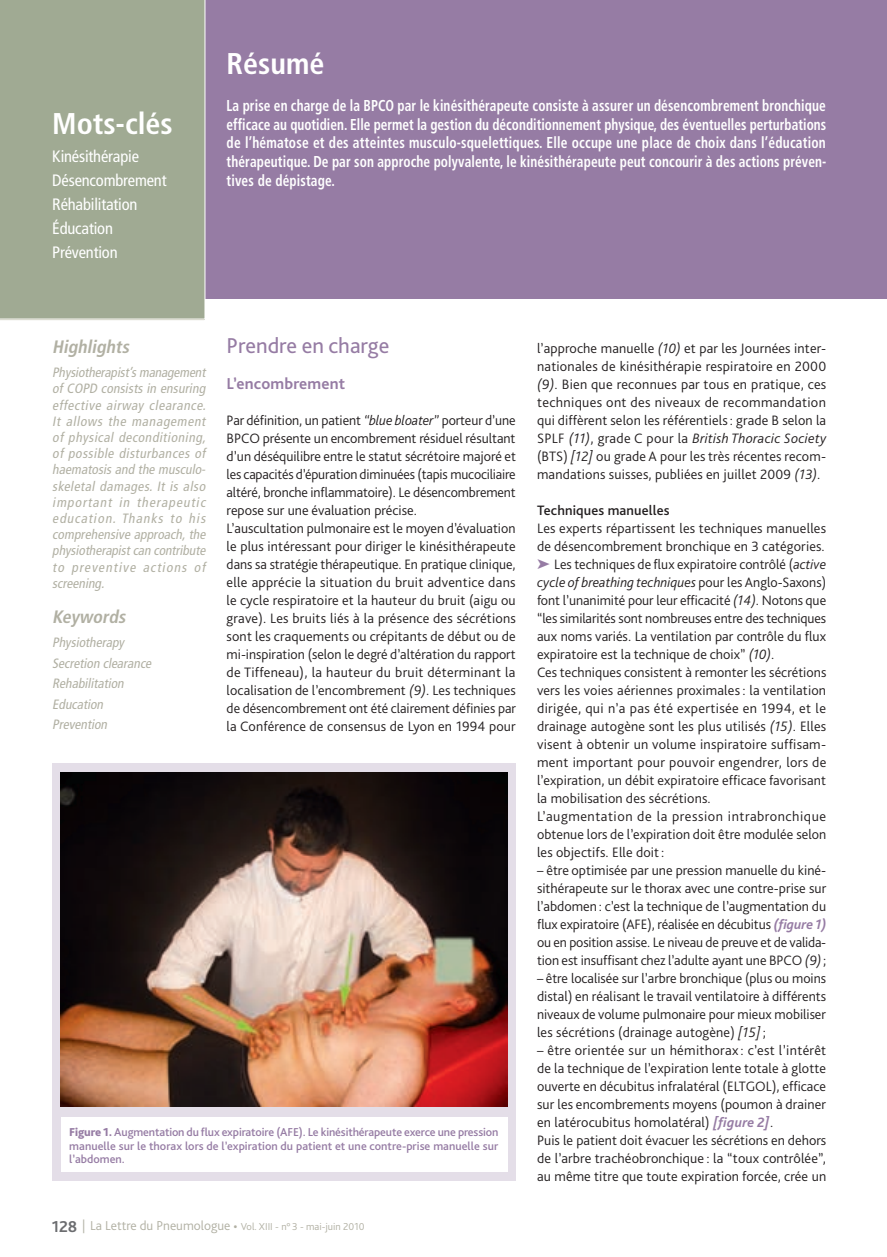
<style>
.page{position:relative;width:887px;height:1257px;background:#fff}
.page>*{position:absolute;margin:0;border:0;box-sizing:border-box;transform-origin:0 0}
._01-Mots_clés_titre{font:700 condensed 30px "Frutiger LT Std";color:#fff}
.INTER_KINE{font:22.5px "Bliss Pro";color:#967ca4}
._01-Summary_titre_ke{font:italic 700 condensed 18px "Frutiger LT Std";color:#b1b0a3}
._01-Mots_clés_texte{font:condensed 16.5px "Frutiger LT Std";letter-spacing:-.01em;color:#fff}
._01-inter_2{font:700 16.5px "Bliss Pro";letter-spacing:.01em;color:#967ca4}
._01-résumé_texte{font:700 condensed 15.75px/18.8px "Frutiger LT Std";letter-spacing:.01em;color:#fff;text-align:justify;scale:.85 1}
._01-TEXTE_COURANT{font:300 14.25px/18px "Bliss Pro";letter-spacing:.01em;color:#231f20;text-align:justify}
._01-TEXTE___PUCES{font:300 14.25px/18px "Bliss Pro";color:#231f20;text-align:justify}
._01-TEXTE_COURANT-2{font:500 14.25px "Bliss Pro";letter-spacing:.01em;color:#231f20}
._01-Summary_texte{font:italic condensed 13.5px/16.2px "Frutiger LT Std";color:#b1b0a3;text-align:justify}
._01-keywords_texte{font:italic condensed 13.5px "Frutiger LT Std";color:#b1b0a3}
._01-figure_légende{font:500 12px/13.5px "Bliss Pro";color:#967ca4;text-align:justify}
.t1{font:300 10.5px "Bliss Pro";color:#b1b0a3}
.s1{font-style:italic}
.s2{font-weight:800}
.s3{font-weight:700;font-size:16.5px;color:#6c6d70}
.s4{font-size:13.5px}
.s5{color:#967ca4}
.s6{font-weight:700;font-style:italic;color:#967ca4}
</style>
<div class="page">
<div style="left:0;top:0;width:887px;height:299px;background:#967ca4"></div>
<div style="left:0;top:0;width:205px;height:319px;background:#a0aa93"></div>
<hr style="left:0;top:319px;width:204px;height:1px;background:#dcdcd1">
<div style="left:52px;top:763px;width:464px;height:417px;background:#e4dee8"></div>
<img style="left:61px;top:772px;width:446px;height:335px">
<div style="left:61px;top:1117px;width:446px;height:55px;background:#fff"></div>
<p class="_01-Mots_clés_titre" style="left:52px;top:106px;width:122px">Mots-clés</p>
<p class="_01-Mots_clés_texte" style="left:52px;top:147px;width:88px">Kinésithérapie</p>
<p class="_01-Mots_clés_texte" style="left:52px;top:171px;width:116px">Désencombrement</p>
<p class="_01-Mots_clés_texte" style="left:52px;top:195px;width:87px">Réhabilitation</p>
<p class="_01-Mots_clés_texte" style="left:52px;top:219px;width:62px">Éducation</p>
<p class="_01-Mots_clés_texte" style="left:52px;top:243px;width:67px">Prévention</p>
<p class="_01-Mots_clés_titre" style="left:227px;top:45px;width:99px">Résumé</p>
<p class="_01-résumé_texte" style="left:227px;top:96px;width:707px">La prise en charge de la BPCO par le kinésithérapeute consiste à assurer un désencombrement bronchique efficace au quotidien. Elle permet la gestion du déconditionnement physique, des éventuelles perturbations de l’hématose et des atteintes musculo-squelettiques. Elle occupe une place de choix dans l’éducation thérapeutique. De par son approche polyvalente, le kinésithérapeute peut concourir à des actions préven&shy;tives de dépistage.</p>
<p class="_01-Summary_titre_ke" style="left:52px;top:336px;width:82px">Highlights</p>
<p class="_01-Summary_texte" style="left:52px;top:365px;width:158px">Physiotherapist’s management of COPD consists in ensuring effective airway clearance.<br>It allows the management of physical deconditioning, of possible disturbances of haematosis and the musculo&shy;skeletal damages. It is also important in therapeutic education. Thanks to his comprehensive approach, the physiotherapist can contribute to preventive actions of screening.</p>
<p class="_01-Summary_titre_ke" style="left:52px;top:606px;width:78px">Keywords</p>
<p class="_01-keywords_texte" style="left:52px;top:635px;width:73px">Physiotherapy</p>
<p class="_01-keywords_texte" style="left:52px;top:655px;width:103px">Secretion clearance</p>
<p class="_01-keywords_texte" style="left:52px;top:676px;width:76px">Rehabilitation</p>
<p class="_01-keywords_texte" style="left:52px;top:696px;width:55px">Education</p>
<p class="_01-keywords_texte" style="left:52px;top:716px;width:59px">Prevention</p>
<p class="INTER_KINE" style="left:227px;top:331px;width:164px">Prendre en charge</p>
<p class="_01-inter_2" style="left:227px;top:373px;width:120px">L’encombrement</p>
<p class="_01-TEXTE_COURANT" style="left:227px;top:410px;width:291px">Par définition, un patient <span class="s1">“blue bloater”</span> porteur d’une BPCO présente un encombrement résiduel résultant d’un déséquilibre entre le statut sécrétoire majoré et les capacités d’épuration diminuées (tapis mucociliaire altéré, bronche inflammatoire). Le désencombrement repose sur une évaluation précise.</p>
<p class="_01-TEXTE_COURANT" style="left:227px;top:518px;width:291px">L’auscultation pulmonaire est le moyen d’évaluation le plus intéressant pour diriger le kinésithérapeute dans sa stratégie thérapeutique. En pratique clinique, elle apprécie la situation du bruit adventice dans le cycle respiratoire et la hauteur du bruit (aigu ou grave). Les bruits liés à la présence des sécrétions sont les craquements ou crépitants de début ou de mi-inspiration (selon le degré d’altération du rapport de Tiffeneau), la hauteur du bruit déterminant la localisation de l’encombrement <span class="s1">(9)</span>. Les techniques de désencombrement ont été clairement définies par la Conférence de consensus de Lyon en 1994 pour</p>
<p class="_01-figure_légende" style="left:69px;top:1125px;width:431px"><span class="s2">Figure 1.</span> Augmentation du flux expiratoire (AFE). Le kinésithérapeute exerce une pression manuelle sur le thorax lors de l’expiration du patient et une contre-prise manuelle sur l’abdomen.</p>
<p class="t1" style="left:52px;top:1220px;width:314px"><span class="s3">128</span> <span class="s4">| La Lettre du Pneumologue •</span> Vol. XIII - n°3 - mai-juin 2010</p>
<p class="_01-TEXTE_COURANT" style="left:537px;top:338px;width:291px">l’approche manuelle <span class="s1">(10)</span> et par les Journées inter&shy;nationales de kinésithérapie respiratoire en 2000 <span class="s1">(9)</span>. Bien que reconnues par tous en pratique, ces techniques ont des niveaux de recommandation qui diffèrent selon les référentiels: grade B selon la SPLF <span class="s1">(11)</span>, grade C pour la <span class="s1">British Thoracic Society </span>(BTS) <span class="s1">[12]</span> ou grade A pour les très récentes recom&shy;mandations suisses, publiées en juillet 2009 <span class="s1">(13)</span>.</p>
<p class="_01-TEXTE_COURANT-2" style="left:537px;top:501px;width:134px">Techniques manuelles</p>
<p class="_01-TEXTE_COURANT" style="left:537px;top:518px;width:291px">Les experts répartissent les techniques manuelles de désencombrement bronchique en 3 catégories.</p>
<p class="_01-TEXTE___PUCES" style="left:537px;top:554px;width:291px"><span class="s5">➤</span> Les techniques de flux expiratoire contrôlé (<span class="s1">active cycle of breathing techniques</span> pour les Anglo-Saxons) font l’unanimité pour leur efficacité <span class="s1">(14)</span>. Notons que “les similarités sont nombreuses entre des techniques aux noms variés. La ventilation par contrôle du flux expiratoire est la technique de choix” <span class="s1">(10)</span>.</p>
<p class="_01-TEXTE_COURANT" style="left:537px;top:662px;width:291px">Ces techniques consistent à remonter les sécrétions vers les voies aériennes proximales: la ventilation dirigée, qui n’a pas été expertisée en 1994, et le drainage autogène sont les plus utilisés <span class="s1">(15)</span>. Elles visent à obtenir un volume inspiratoire suffisam&shy;ment important pour pouvoir engendrer, lors de l’expiration, un débit expiratoire efficace favorisant la mobilisation des sécrétions.</p>
<p class="_01-TEXTE_COURANT" style="left:537px;top:806px;width:291px">L’augmentation de la pression intrabronchique obtenue lors de l’expiration doit être modulée selon les objectifs. Elle doit:</p>
<p class="_01-TEXTE_COURANT" style="left:537px;top:860px;width:291px">– être optimisée par une pression manuelle du kiné&shy;sithérapeute sur le thorax avec une contre-prise sur l’abdomen: c’est la technique de l’augmentation du flux expiratoire (AFE), réalisée en décubitus <span class="s6">(figure 1) </span>ou en position assise. Le niveau de preuve et de valida&shy;tion est insuffisant chez l’adulte ayant une BPCO <span class="s1">(9)</span>;</p>
<p class="_01-TEXTE_COURANT" style="left:537px;top:968px;width:291px">– être localisée sur l’arbre bronchique (plus ou moins distal) en réalisant le travail ventilatoire à différents niveaux de volume pulmonaire pour mieux mobiliser les sécrétions (drainage autogène) <span class="s1">[15]</span>;</p>
<p class="_01-TEXTE_COURANT" style="left:537px;top:1040px;width:291px">– être orientée sur un hémithorax : c’est l’intérêt de la technique de l’expiration lente totale à glotte ouverte en décubitus infralatéral (ELTGOL), efficace sur les encombrements moyens (poumon à drainer en latérocubitus homolatéral) <span class="s6">[figure 2]</span>.</p>
<p class="_01-TEXTE_COURANT" style="left:537px;top:1130px;width:291px">Puis le patient doit évacuer les sécrétions en dehors de l’arbre trachéobronchique : la “toux contrôlée”, au même titre que toute expiration forcée, crée un</p>
</div>
